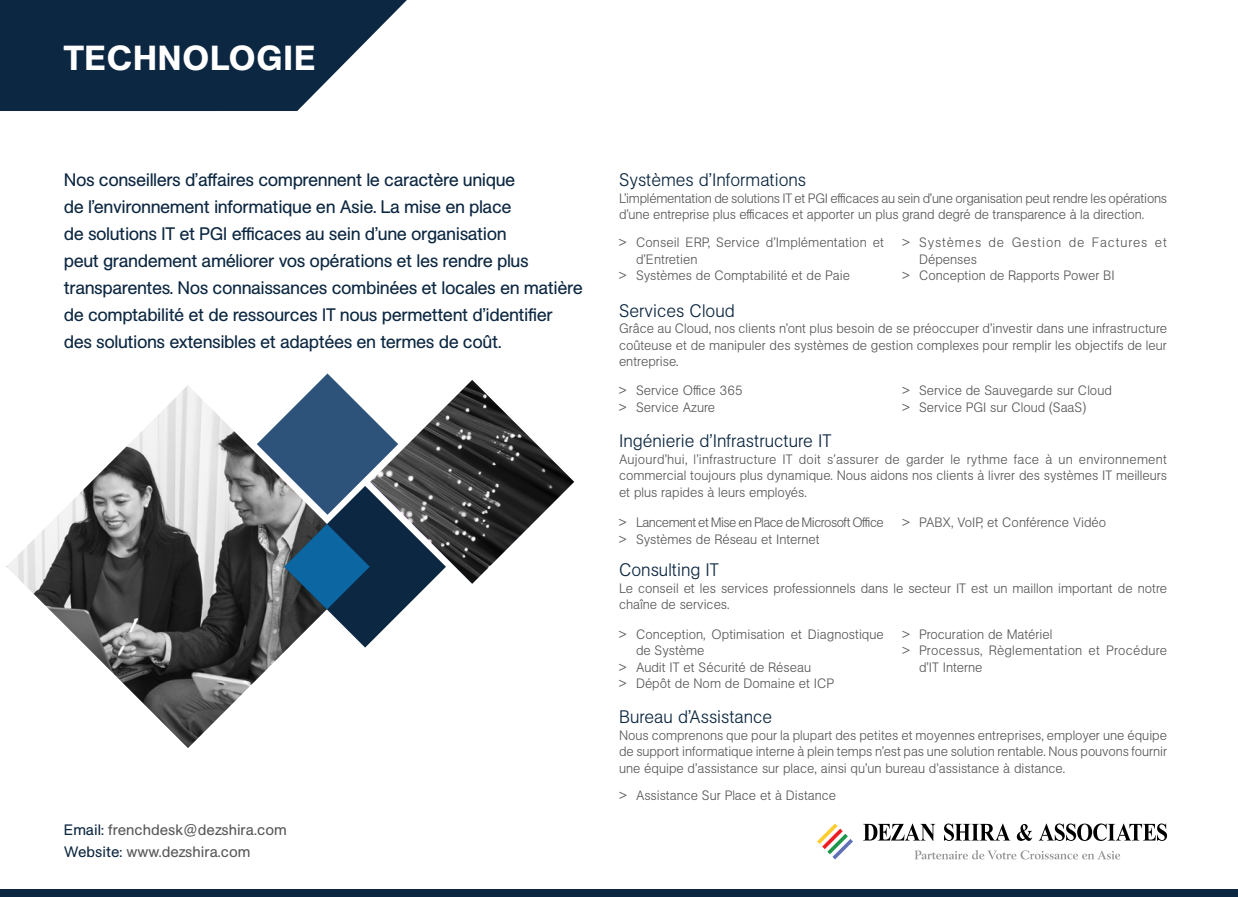
<style>
.page{position:relative;width:1238px;height:897px;background:#fff}
.page>*{position:absolute;margin:0;border:0;box-sizing:border-box;transform-origin:0 0}
.t1{font:500 34.5px "Unlimited Sans";letter-spacing:.025em;color:#fff}
.t2{font:18px/27px "Unlimited Sans";letter-spacing:-.025em;color:#0c2741}
.t3{font:300 18px "Unlimited Sans";color:#0c2741}
.t4{font:15px/22.5px "Unlimited Sans";color:#59595b}
.t5{font:300 13.5px/16.5px "Unlimited Sans";color:#58595b;text-align:justify}
.t6{font:300 13.5px/16.5px "Unlimited Sans";letter-spacing:-.02em;color:#58595b}
.t7{font:300 13.5px/16.5px "Unlimited Sans";letter-spacing:-.04em;color:#58595b}
.t8{font:300 13.5px "Unlimited Sans";letter-spacing:.02em;color:#58595b}
.t9{font:300 13.5px "Unlimited Sans";letter-spacing:.065em;color:#58595b}
.s1{color:#0c2741}
</style>
<div class="page">
<svg style="left:6px;top:385px;width:282px;height:363px"></svg>
<svg style="left:0;top:0;width:407px;height:111px;background:#294158"></svg>
<svg style="left:257px;top:373px;width:318px;height:275px"></svg>
<div style="left:0;top:890px;width:1238px;height:7px;background:#0c2741"></div>
<svg style="left:863px;top:824px;width:72px;height:17px"></svg>
<svg style="left:944px;top:824px;width:66px;height:17px"></svg>
<svg style="left:1016px;top:824px;width:16px;height:17px"></svg>
<svg style="left:1038px;top:824px;width:129px;height:17px"></svg>
<svg style="left:817px;top:823px;width:36px;height:36px"></svg>
<svg style="left:914px;top:850px;width:206px;height:9px"></svg>
<h1 class="t1" style="left:64px;top:32px;width:253px">TECHNOLOGIE</h1>
<p class="t2" style="left:64px;top:166px;width:521px">Nos conseillers d’affaires comprennent le caractère unique<br>de l’environnement informatique en Asie. La mise en place<br>de solutions IT et PGI efficaces au sein d’une organisation<br>peut grandement améliorer vos opérations et les rendre plus transparentes. Nos connaissances combinées et locales en matière de comptabilité et de ressources IT nous permettent d’identifier des solutions extensibles et adaptées en termes de coût.</p>
<p class="t4" style="left:64px;top:818px;width:224px"><span class="s1">Email:</span> frenchdesk@dezshira.com<br><span class="s1">Website:</span> www.dezshira.com</p>
<h2 class="t3" style="left:619px;top:167px;width:189px">Systèmes d’Informations</h2>
<p class="t6" style="left:619px;top:189px;width:549px">L’implémentation de solutions IT et PGI efficaces au sein d’une organisation peut rendre les opérations d’une entreprise plus efficaces et apporter un plus grand degré de transparence à la direction.</p>
<p class="t5" style="left:619px;top:234px;width:266px">&gt; Conseil ERP, Service d’Implémentation et</p>
<p class="t5" style="left:636px;top:250px;width:63px">d’Entretien</p>
<p class="t5" style="left:619px;top:267px;width:233px">&gt; Systèmes de Comptabilité et de Paie</p>
<p class="t9" style="left:902px;top:233px;width:266px">&gt; Systèmes de Gestion de Factures et</p>
<p class="t5" style="left:919px;top:250px;width:59px">Dépenses</p>
<p class="t5" style="left:902px;top:267px;width:214px">&gt; Conception de Rapports Power BI</p>
<h2 class="t3" style="left:619px;top:298px;width:117px">Services Cloud</h2>
<p class="t5" style="left:619px;top:320px;width:549px">Grâce au Cloud, nos clients n’ont plus besoin de se préoccuper d’investir dans une infrastructure coûteuse et de manipuler des systèmes de gestion complexes pour remplir les objectifs de leur entreprise.</p>
<p class="t5" style="left:619px;top:382px;width:125px">&gt; Service Office 365 &gt; Service Azure</p>
<p class="t5" style="left:902px;top:382px;width:211px">&gt; Service de Sauvegarde sur Cloud &gt; Service PGI sur Cloud (SaaS)</p>
<h2 class="t3" style="left:619px;top:428px;width:214px">Ingénierie d’Infrastructure IT</h2>
<p class="t5" style="left:619px;top:450px;width:549px">Aujourd’hui, l’infrastructure IT doit s’assurer de garder le rythme face à un environnement commercial toujours plus dynamique. Nous aidons nos clients à livrer des systèmes IT meilleurs et plus rapides à leurs employés.</p>
<p class="t7" style="left:619px;top:514px;width:266px">&gt; Lancement et Mise en Place de Microsoft Office &gt; Systèmes de Réseau et Internet</p>
<p class="t5" style="left:902px;top:514px;width:206px">&gt; PABX, VoIP, et Conférence Vidéo</p>
<h2 class="t3" style="left:619px;top:557px;width:101px">Consulting IT</h2>
<p class="t5" style="left:619px;top:579px;width:549px">Le conseil et les services professionnels dans le secteur IT est un maillon important de notre chaîne de services.</p>
<p class="t5" style="left:619px;top:625px;width:266px">&gt; Conception, Optimisation et Diagnostique</p>
<p class="t5" style="left:636px;top:642px;width:70px">de Système</p>
<p class="t5" style="left:619px;top:658px;width:194px">&gt; Audit IT et Sécurité de Réseau</p>
<p class="t5" style="left:619px;top:675px;width:217px">&gt; Dépôt de Nom de Domaine et ICP</p>
<p class="t5" style="left:902px;top:625px;width:152px">&gt; Procuration de Matériel</p>
<p class="t8" style="left:902px;top:641px;width:267px">&gt; Processus, Règlementation et Procédure</p>
<p class="t5" style="left:919px;top:658px;width:65px">d’IT Interne</p>
<h2 class="t3" style="left:619px;top:704px;width:155px">Bureau d’Assistance</h2>
<p class="t5" style="left:619px;top:726px;width:549px">Nous comprenons que pour la plupart des petites et moyennes entreprises, employer une équipe de support informatique interne à plein temps n’est pas une solution rentable. Nous pouvons fournir une équipe d’assistance sur place, ainsi qu’un bureau d’assistance à distance.</p>
<p class="t5" style="left:619px;top:786px;width:219px">&gt; Assistance Sur Place et à Distance</p>
</div>
